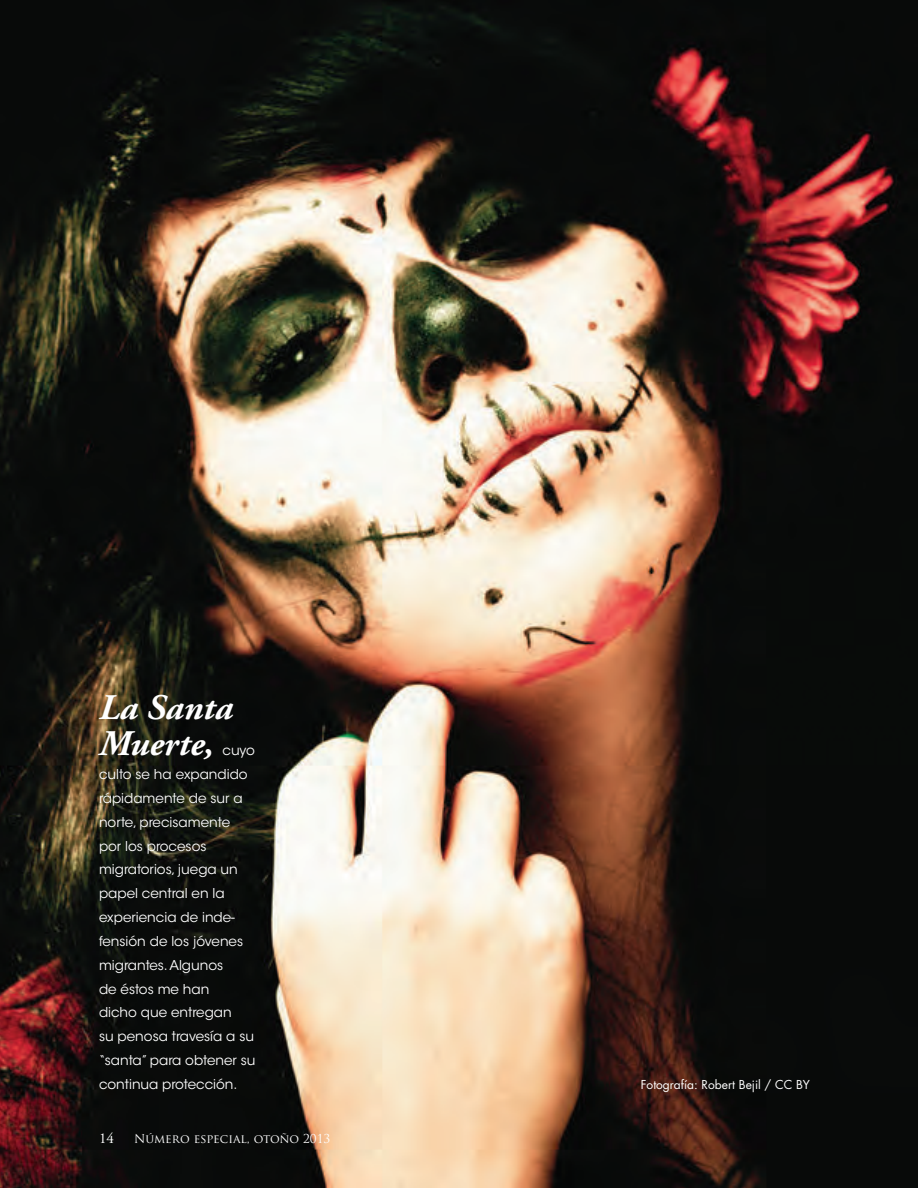
<style>
.page{position:relative;width:918px;height:1188px;background:#fff}
.page>*{position:absolute;margin:0;border:0;box-sizing:border-box;transform-origin:0 0}
.t1{font:italic 700 36px/36px "Adobe Garamond Pro";color:#fff}
.Subtítulos{font:15px "Adobe Garamond Pro";color:#fff}
.t2{font:13.5px/23.9px "ITC Avant Garde Std";color:#fff}
.Pie_de_foto{font:12px "Futura Std";color:#fff}
.Subtítulos-2{font:12px "Trajan Pro";color:#fff}
</style>
<div class="page">
<img style="left:0;top:0;width:917px;height:1188px">
<p class="t1" style="left:99px;top:690px;width:136px">La Santa<br>Muerte,</p>
<p class="t2" style="left:99px;top:738px;width:158px;text-indent:124px">cuyo culto se ha expandido rápidamente de sur a norte, precisamente por los procesos migratorios, juega un papel central en la experiencia de inde&shy;fensión de los jóvenes migrantes. Algunos<br>de éstos me han<br>dicho que entregan<br>su penosa travesía a su “santa” para obtener su continua protección.</p>
<p class="Subtítulos" style="left:99px;top:1129px;width:16px">14</p>
<p class="Subtítulos-2" style="left:134px;top:1131px;width:198px">Número especial, otoño 2013</p>
<p class="Pie_de_foto" style="left:641px;top:1077px;width:171px">Fotografía: Robert Bejil / CC BY</p>
</div>
